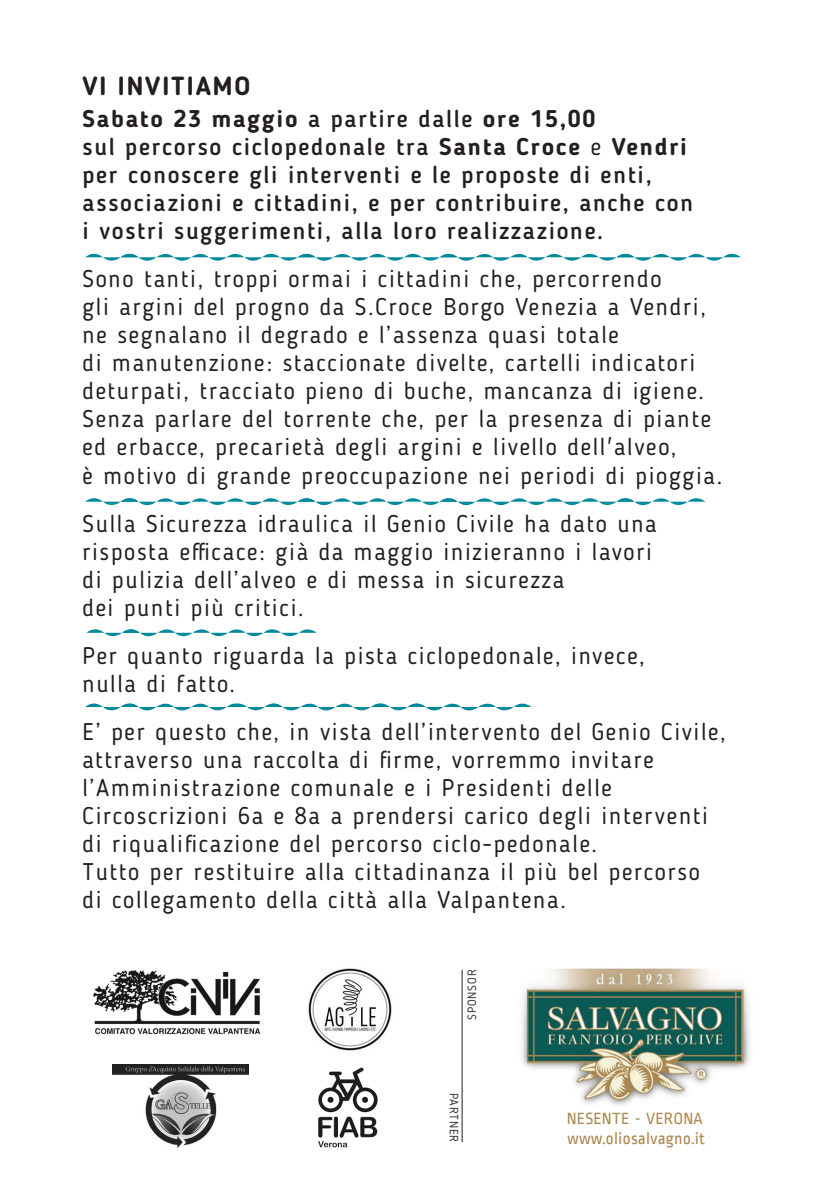
<style>
.page{position:relative;width:840px;height:1191px;background:#fff}
.page>*{position:absolute;margin:0;border:0;box-sizing:border-box;transform-origin:0 0}
.t1{font:700 26px "Blogger Sans";letter-spacing:.075em;color:#231f20}
.t2{font:24px/28px "Blogger Sans";letter-spacing:.07em;color:#231f20}
.t3{font:500 24px/28px "Blogger Sans";letter-spacing:.07em;color:#231f20}
.t4{font:17.2px/20px "Ropa Sans";letter-spacing:.005em;color:#ab8952}
.t5{font:12px "Blogger Sans";letter-spacing:.07em;color:#231f20}
.s1{font-weight:700}
.s2{font-weight:400}
</style>
<div class="page">
<img style="left:318px;top:1067px;width:60px;height:81px">
<img style="left:92px;top:970px;width:169px;height:65px">
<img style="left:113px;top:1064px;width:135px;height:83px">
<svg style="left:85px;top:253px;width:655px;height:8px"></svg>
<svg style="left:85px;top:498px;width:620px;height:8px"></svg>
<svg style="left:86px;top:629px;width:230px;height:8px"></svg>
<svg style="left:85px;top:703px;width:446px;height:8px"></svg>
<img style="left:308px;top:968px;width:84px;height:83px">
<img style="left:521px;top:968px;width:229px;height:138px">
<hr style="left:461px;top:969px;width:1px;height:173px;background:#231f20">
<p class="t1" style="left:82px;top:70px;width:169px">VI INVITIAMO</p>
<p class="t3" style="left:82px;top:105px;width:612px"><span class="s1">Sabato 23 maggio</span> a partire dalle <span class="s1">ore 15,00<br></span>sul percorso ciclopedonale tra <span class="s1">Santa Croce</span> <span class="s2">e</span> <span class="s1">Vendri </span>per conoscere gli interventi e le proposte di enti, associazioni e cittadini, e per contribuire, anche con i vostri suggerimenti, alla loro realizzazione.</p>
<p class="t2" style="left:82px;top:265px;width:641px">Sono tanti, troppi ormai i cittadini che, percorrendo<br>gli argini del progno da S.Croce Borgo Venezia a Vendri, ne segnalano il degrado e l’assenza quasi totale<br>di manutenzione: staccionate divelte, cartelli indicatori deturpati, tracciato pieno di buche, mancanza di igiene.<br>Senza parlare del torrente che, per la presenza di piante ed erbacce, precarietà degli argini e livello dell'alveo,<br>è motivo di grande preoccupazione nei periodi di pioggia.</p>
<p class="t2" style="left:82px;top:509px;width:575px">Sulla Sicurezza idraulica il Genio Civile ha dato una risposta efficace: già da maggio inizieranno i lavori di pulizia dell’alveo e di messa in sicurezza<br>dei punti più critici.</p>
<p class="t2" style="left:82px;top:641px;width:563px">Per quanto riguarda la pista ciclopedonale, invece, nulla di fatto.</p>
<p class="t2" style="left:82px;top:717px;width:644px">E’ per questo che, in vista dell’intervento del Genio Civile, attraverso una raccolta di firme, vorremmo invitare l’Amministrazione comunale e i Presidenti delle Circoscrizioni 6a e 8a a prendersi carico degli interventi di riqualificazione del percorso ciclo-pedonale.<br>Tutto per restituire alla cittadinanza il più bel percorso<br>di collegamento della città alla Valpantena.</p>
<p class="t5" style="left:464px;top:1020px;width:52px;rotate:-90deg">SPONSOR</p>
<p class="t5" style="left:461px;top:1092px;width:51px;rotate:90deg">PARTNER</p>
<p class="t4" style="left:566px;top:1108px;width:140px">NESENTE - VERONA www.oliosalvagno.it</p>
</div>
